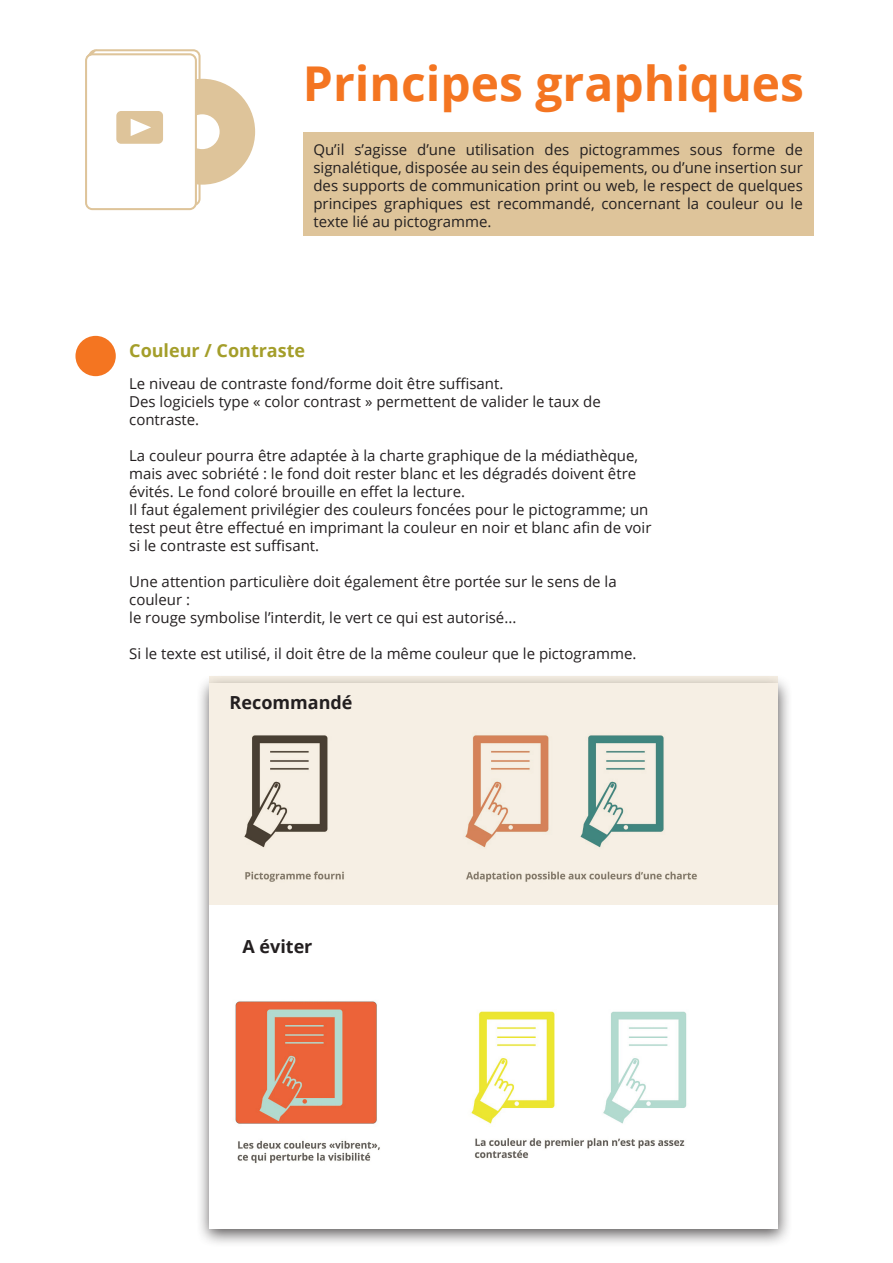
<style>
.page{position:relative;width:893px;height:1263px;background:#fff}
.page>*{position:absolute;margin:0;border:0;box-sizing:border-box;transform-origin:0 0}
.titre_grand{font:700 48px "Open Sans";color:#f47521}
.t1{font:700 18px "Open Sans";color:#a49e2a}
.texte{font:700 18px "Open Sans";color:#231f20}
.texte-2{font:15px/18px "Open Sans";color:#231f20}
</style>
<div class="page">
<div style="left:303px;top:133px;width:510px;height:103px;background:#dec49a"></div>
<div style="left:75px;top:336px;width:41px;height:40px;background:#f47521;border-radius:50%"></div>
<div style="left:195px;top:673px;width:597px;height:574px;background:#231f20;opacity:.75"></div>
<div style="left:210px;top:684px;width:568px;height:545px;background:#fff"></div>
<img style="left:235px;top:1001px;width:452px;height:163px">
<svg style="left:85px;top:49px;width:170px;height:161px"></svg>
<svg style="left:210px;top:676px;width:568px;height:229px;background:#ebe4d9"></svg>
<p class="titre_grand" style="left:303px;top:49px;width:503px">Principes graphiques</p>
<p class="texte-2" style="left:313px;top:140px;width:491px;text-align:justify">Qu’il s’agisse d’une utilisation des pictogrammes sous forme de signalétique, disposée au sein des équipements, ou d’une insertion sur des supports de communication print ou web, le respect de quelques principes graphiques est recommandé, concernant la couleur ou le texte lié au pictogramme.</p>
<p class="t1" style="left:129px;top:338px;width:178px">Couleur / Contraste</p>
<p class="texte-2" style="left:129px;top:374px;width:473px">Le niveau de contraste fond/forme doit être suffisant.<br>Des logiciels type « color contrast » permettent de valider le taux de contraste.</p>
<p class="texte-2" style="left:129px;top:446px;width:511px">La couleur pourra être adaptée à la charte graphique de la médiathèque, mais avec sobriété : le fond doit rester blanc et les dégradés doivent être évités. Le fond coloré brouille en effet la lecture.</p>
<p class="texte-2" style="left:129px;top:500px;width:524px">Il faut également privilégier des couleurs foncées pour le pictogramme; un test peut être effectué en imprimant la couleur en noir et blanc afin de voir si le contraste est suffisant.</p>
<p class="texte-2" style="left:129px;top:572px;width:489px">Une attention particulière doit également être portée sur le sens de la couleur :</p>
<p class="texte-2" style="left:129px;top:608px;width:389px">le rouge symbolise l’interdit, le vert ce qui est autorisé...</p>
<p class="texte-2" style="left:129px;top:644px;width:509px">Si le texte est utilisé, il doit être de la même couleur que le pictogramme.</p>
<p class="texte" style="left:230px;top:690px;width:124px">Recommandé</p>
<p class="texte" style="left:242px;top:934px;width:72px">A éviter</p>
</div>
